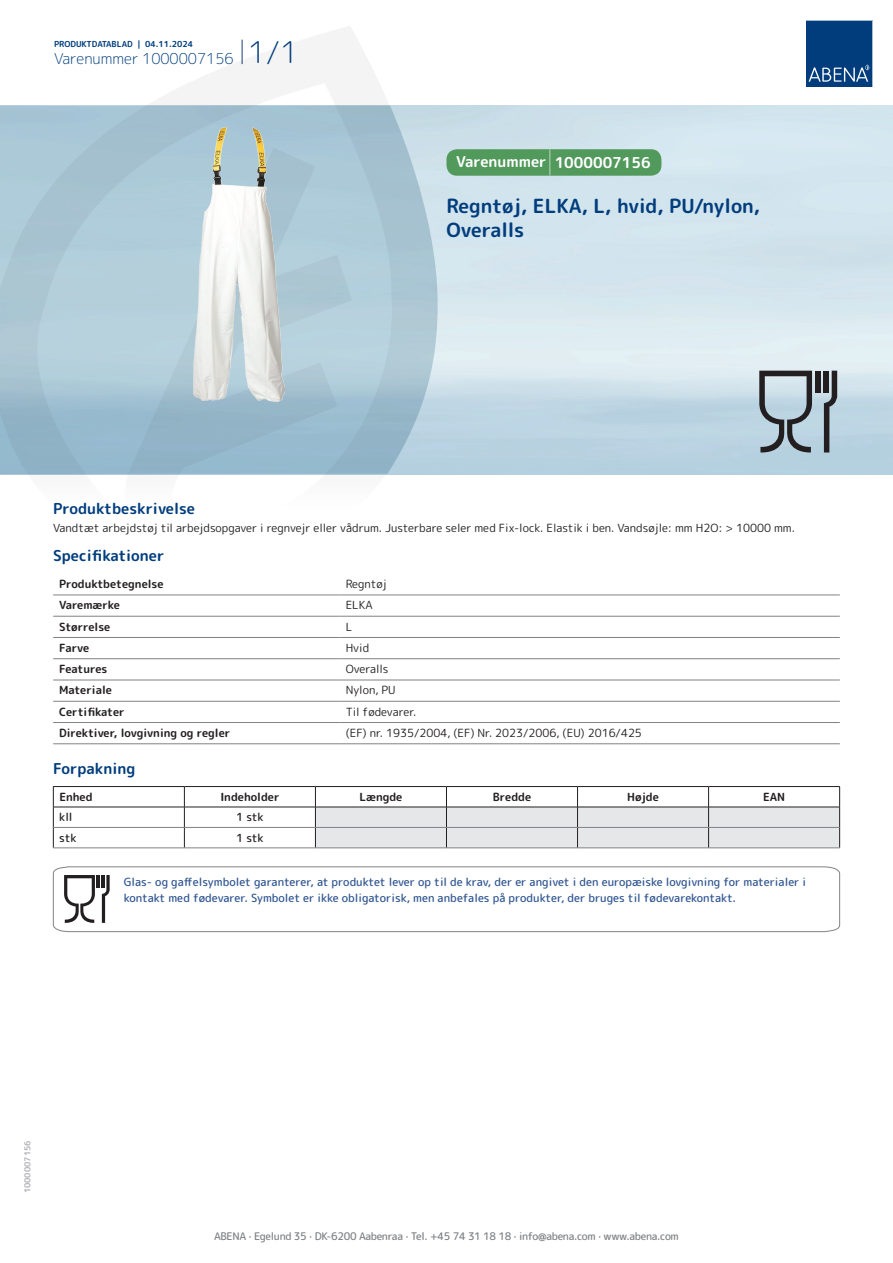
<style>
.page{position:relative;width:893px;height:1263px;background:#fff}
.page>*{position:absolute;margin:0;border:0;box-sizing:border-box;transform-origin:0 0}
.t1{font:700 19.5px/24px "Rounded Mplus 1 c";color:#013d7d}
.t2{font:700 15px "Rounded Mplus 1 c";color:#013d7d}
.t3{font:300 15px "Rounded Mplus 1 c";color:#013d7d}
.t4{font:700 15px "Rounded Mplus 1 c";color:#fff}
.t5{font:11.25px "Rounded Mplus 1 c";color:#231f20}
.t6{font:500 11.25px/16.5px "Rounded Mplus 1 c";color:#305691}
.t7{font:700 11.25px "Rounded Mplus 1 c";color:#231f20}
.t8{font:500 11.25px "Rounded Mplus 1 c";letter-spacing:-.01em;color:#231f20}
.t9{font:500 10.5px "Rounded Mplus 1 c";letter-spacing:-.03em;color:#808285}
.t10{font:700 8.25px "Rounded Mplus 1 c";color:#013d7d}
.t11{font:700 8.25px "Rounded Mplus 1 c";color:#b2b3b7}
.s1{font-size:30px}
.s2{font-size:25.5px}
</style>
<div class="page">
<img style="left:439px;top:106px;width:454px;height:368px">
<svg style="left:0;top:26px;width:439px;height:569px"></svg>
<svg style="left:0;top:106px;width:438px;height:368px;background:#a8c5d4"></svg>
<svg style="left:242px;top:40px;width:1px;height:24px"></svg>
<svg style="left:806px;top:20px;width:67px;height:67px;background:#144b86"></svg>
<img style="left:193px;top:127px;width:92px;height:275px">
<hr style="left:53px;top:595px;width:287px;height:1px;background:#808285">
<hr style="left:340px;top:595px;width:500px;height:1px;background:#808285">
<hr style="left:53px;top:616px;width:287px;height:1px;background:#808285">
<hr style="left:340px;top:616px;width:500px;height:1px;background:#808285">
<hr style="left:53px;top:637px;width:287px;height:1px;background:#808285">
<hr style="left:340px;top:637px;width:500px;height:1px;background:#808285">
<hr style="left:53px;top:658px;width:287px;height:1px;background:#808285">
<hr style="left:340px;top:658px;width:500px;height:1px;background:#808285">
<hr style="left:53px;top:680px;width:287px;height:1px;background:#808285">
<hr style="left:340px;top:680px;width:500px;height:1px;background:#808285">
<hr style="left:53px;top:701px;width:287px;height:1px;background:#808285">
<hr style="left:340px;top:701px;width:500px;height:1px;background:#808285">
<hr style="left:53px;top:722px;width:287px;height:1px;background:#808285">
<hr style="left:340px;top:722px;width:500px;height:1px;background:#808285">
<hr style="left:53px;top:743px;width:287px;height:1px;background:#808285">
<hr style="left:340px;top:743px;width:500px;height:1px;background:#808285">
<hr style="left:53px;top:786px;width:131px;height:1px;background:#231f20">
<hr style="left:184px;top:786px;width:131px;height:1px;background:#231f20">
<hr style="left:315px;top:786px;width:131px;height:1px;background:#231f20">
<hr style="left:446px;top:786px;width:131px;height:1px;background:#231f20">
<hr style="left:577px;top:786px;width:132px;height:1px;background:#231f20">
<hr style="left:709px;top:786px;width:131px;height:1px;background:#231f20">
<hr style="left:53px;top:807px;width:131px;height:1px;background:#231f20">
<hr style="left:184px;top:807px;width:131px;height:1px;background:#231f20">
<svg style="left:53px;top:787px;width:1px;height:61px"></svg>
<svg style="left:184px;top:787px;width:1px;height:61px"></svg>
<svg style="left:315px;top:787px;width:525px;height:61px"></svg>
<hr style="left:54px;top:827px;width:130px;height:1px;background:#808285">
<hr style="left:184px;top:827px;width:131px;height:1px;background:#808285">
<hr style="left:315px;top:827px;width:131px;height:1px;background:#808285">
<hr style="left:446px;top:827px;width:131px;height:1px;background:#808285">
<hr style="left:577px;top:827px;width:132px;height:1px;background:#808285">
<hr style="left:709px;top:827px;width:130px;height:1px;background:#808285">
<hr style="left:53px;top:848px;width:131px;height:1px;background:#808285">
<hr style="left:184px;top:848px;width:131px;height:1px;background:#808285">
<hr style="left:315px;top:848px;width:131px;height:1px;background:#808285">
<hr style="left:446px;top:848px;width:131px;height:1px;background:#808285">
<hr style="left:577px;top:848px;width:132px;height:1px;background:#808285">
<hr style="left:709px;top:848px;width:131px;height:1px;background:#808285">
<svg style="left:53px;top:866px;width:787px;height:66px"></svg>
<svg style="left:824px;top:371px;width:13px;height:81px"></svg>
<div style="left:815px;top:371px;width:5px;height:22px;background:#231f20"></div>
<div style="left:823px;top:371px;width:6px;height:22px;background:#231f20"></div>
<svg style="left:759px;top:371px;width:53px;height:81px;background:#909ea7"></svg>
<div style="left:446px;top:149px;width:215px;height:27px;background:#52995c;border-radius:10px"></div>
<p class="t10" style="left:54px;top:38px;width:141px">PRODUKTDATABLAD | 04.11.2024</p>
<h2 class="t3" style="left:54px;top:48px;width:246px">Varenummer 1000007156 <span class="s1">1/1</span></h2>
<h2 class="t4" style="left:456px;top:152px;width:196px">Varenummer <span class="s2">|</span> 1000007156</h2>
<h1 class="t1" style="left:446px;top:194px;width:315px">Regntøj, ELKA, L, hvid, PU/nylon,<br>Overalls</h1>
<h2 class="t2" style="left:53px;top:498px;width:143px">Produktbeskrivelse</h2>
<p class="t5" style="left:53px;top:520px;width:743px">Vandtæt arbejdstøj til arbejdsopgaver i regnvejr eller vådrum. Justerbare seler med Fix-lock. Elastik i ben. Vandsøjle: mm H2O: &gt; 10000 mm.</p>
<h2 class="t2" style="left:53px;top:545px;width:113px">Specifikationer</h2>
<p class="t7" style="left:59px;top:576px;width:106px">Produktbetegnelse</p>
<p class="t5" style="left:346px;top:576px;width:43px">Regntøj</p>
<p class="t7" style="left:59px;top:597px;width:62px">Varemærke</p>
<p class="t5" style="left:346px;top:597px;width:29px">ELKA</p>
<p class="t7" style="left:59px;top:618px;width:53px">Størrelse</p>
<p class="t5" style="left:346px;top:618px;width:8px">L</p>
<p class="t7" style="left:59px;top:640px;width:32px">Farve</p>
<p class="t5" style="left:346px;top:640px;width:25px">Hvid</p>
<p class="t7" style="left:59px;top:661px;width:50px">Features</p>
<p class="t5" style="left:346px;top:661px;width:44px">Overalls</p>
<p class="t7" style="left:59px;top:682px;width:54px">Materiale</p>
<p class="t5" style="left:346px;top:682px;width:51px">Nylon, PU</p>
<p class="t7" style="left:59px;top:704px;width:67px">Certifikater</p>
<p class="t5" style="left:346px;top:704px;width:72px">Til fødevarer.</p>
<p class="t7" style="left:59px;top:725px;width:173px">Direktiver, lovgivning og regler</p>
<p class="t5" style="left:346px;top:725px;width:298px">(EF) nr. 1935/2004, (EF) Nr. 2023/2006, (EU) 2016/425</p>
<h2 class="t2" style="left:53px;top:758px;width:84px">Forpakning</h2>
<p class="t7" style="left:59px;top:789px;width:35px">Enhed</p>
<p class="t7" style="left:220px;top:789px;width:61px">Indeholder</p>
<p class="t7" style="left:359px;top:789px;width:44px">Længde</p>
<p class="t7" style="left:493px;top:789px;width:40px">Bredde</p>
<p class="t7" style="left:627px;top:789px;width:33px">Højde</p>
<p class="t7" style="left:763px;top:789px;width:24px">EAN</p>
<p class="t8" style="left:59px;top:809px;width:15px">kll</p>
<p class="t8" style="left:236px;top:809px;width:29px">1 stk</p>
<p class="t8" style="left:59px;top:830px;width:19px">stk</p>
<p class="t8" style="left:236px;top:830px;width:29px">1 stk</p>
<p class="t6" style="left:124px;top:873px;width:684px">Glas- og gaffelsymbolet garanterer, at produktet lever op til de krav, der er angivet i den europæiske lovgivning for materialer i kontakt med fødevarer. Symbolet er ikke obligatorisk, men anbefales på produkter, der bruges til fødevarekontakt.</p>
<p class="t11" style="left:22px;top:1193px;width:54px;rotate:-90deg">1000007156</p>
<p class="t9" style="left:214px;top:1229px;width:466px">ABENA · Egelund 35 · DK-6200 Aabenraa · Tel. +45 74 31 18 18 · info@abena.com · www.abena.com</p>
</div>
